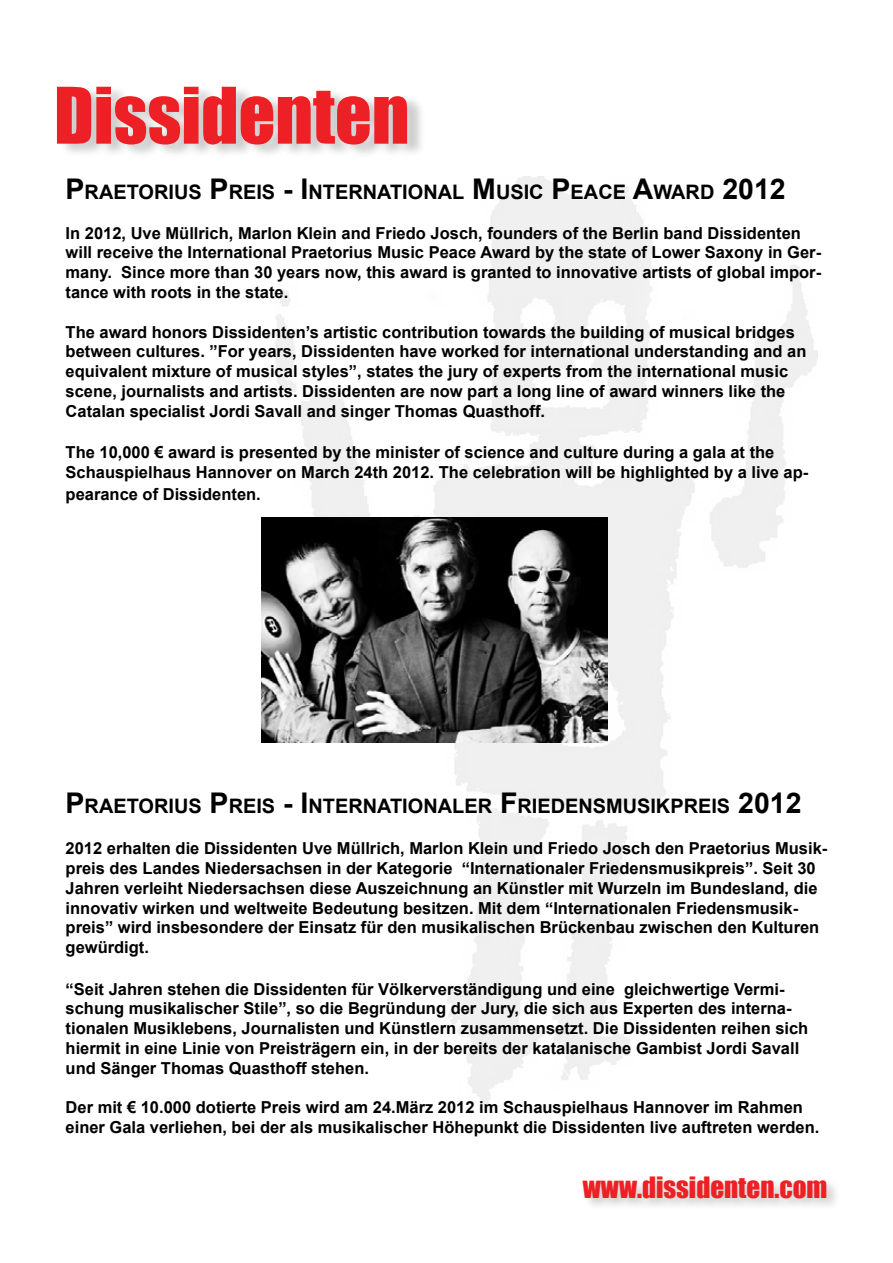
<style>
.page{position:relative;width:893px;height:1263px;background:#fff}
.page>*{position:absolute;margin:0;border:0;box-sizing:border-box;transform-origin:0 0}
.t1{font:72px "Impact";color:#ed2125}
.t2{font:27px "Impact";color:#ed2125}
.t3{font:700 19.95px "Arial";color:#000}
.t4{font:700 16.5px/19.8px "Arial";color:#000}
.s1{font-size:28.5px}
</style>
<div class="page">
<img style="left:274px;top:176px;width:543px;height:930px">
<div style="left:60px;top:85px;width:366px;height:74px;background:#000;opacity:.2"></div>
<img style="left:262px;top:518px;width:346px;height:224px">
<div style="left:580px;top:1174px;width:260px;height:38px;background:#000;opacity:.2"></div>
<h1 class="t1" style="left:54px;top:60px;width:357px">Dissidenten</h1>
<p class="t3" style="left:66px;top:181px;width:722px"><span class="s1">P</span>RAETORIUS <span class="s1">P</span>REIS <span class="s1">- I</span> NTERNATIONAL <span class="s1">M</span>USIC <span class="s1">P</span>EACE <span class="s1">A</span>WARD <span class="s1">2012</span></p>
<p class="t4" style="left:66px;top:223px;width:757px">In 2012, Uve Müllrich, Marlon Klein and Friedo Josch, founders of the Berlin band Dissidenten will receive the International Praetorius Music Peace Award by the state of Lower Saxony in Ger&shy;many. Since more than 30 years now, this award is granted to innovative artists of global impor&shy;tance with roots in the state.</p>
<p class="t4" style="left:66px;top:322px;width:742px">The award honors Dissidenten’s artistic contribution towards the building of musical bridges between cultures. ”For years, Dissidenten have worked for international understanding and an equivalent mixture of musical styles”, states the jury of experts from the international music scene, journalists and artists. Dissidenten are now part a long line of award winners like the Catalan specialist Jordi Savall and singer Thomas Quasthoff.</p>
<p class="t4" style="left:66px;top:442px;width:744px">The 10,000 € award is presented by the minister of science and culture during a gala at the<br>Schauspielhaus Hannover on March 24th 2012. The celebration will be highlighted by a live ap-</p>
<p class="t4" style="left:66px;top:484px;width:197px">pearance of Dissidenten.</p>
<p class="t3" style="left:66px;top:795px;width:737px"><span class="s1">P</span>RAETORIUS <span class="s1">P</span>REIS <span class="s1">- I</span> NTERNATIONALER <span class="s1">F</span>RIEDENSMUSIKPREIS <span class="s1">2012</span></p>
<p class="t4" style="left:66px;top:838px;width:763px">2012 erhalten die Dissidenten Uve Müllrich, Marlon Klein und Friedo Josch den Praetorius Musik&shy;preis des Landes Niedersachsen in der Kategorie “Internationaler Friedensmusikpreis”. Seit 30<br>Jahren verleiht Niedersachsen diese Auszeichnung an Künstler mit Wurzeln im Bundesland, die innovativ wirken und weltweite Bedeutung besitzen. Mit dem “Internationalen Friedensmusik&shy;preis” wird insbesondere der Einsatz für den musikalischen Brückenbau zwischen den Kulturen gewürdigt.</p>
<p class="t4" style="left:66px;top:979px;width:744px">“Seit Jahren stehen die Dissidenten für Völkerverständigung und eine gleichwertige Vermi&shy;schung musikalischer Stile”, so die Begründung der Jury, die sich aus Experten des interna&shy;tionalen Musiklebens, Journalisten und Künstlern zusammensetzt. Die Dissidenten reihen sich hiermit in eine Linie von Preisträgern ein, in der bereits der katalanische Gambist Jordi Savall und Sänger Thomas Quasthoff stehen.</p>
<p class="t4" style="left:66px;top:1098px;width:755px">Der mit € 10.000 dotierte Preis wird am 24.März 2012 im Schauspielhaus Hannover im Rahmen einer Gala verliehen, bei der als musikalischer Höhepunkt die Dissidenten live auftreten werden.</p>
<h2 class="t2" style="left:583px;top:1166px;width:246px">www.dissidenten.com</h2>
</div>
